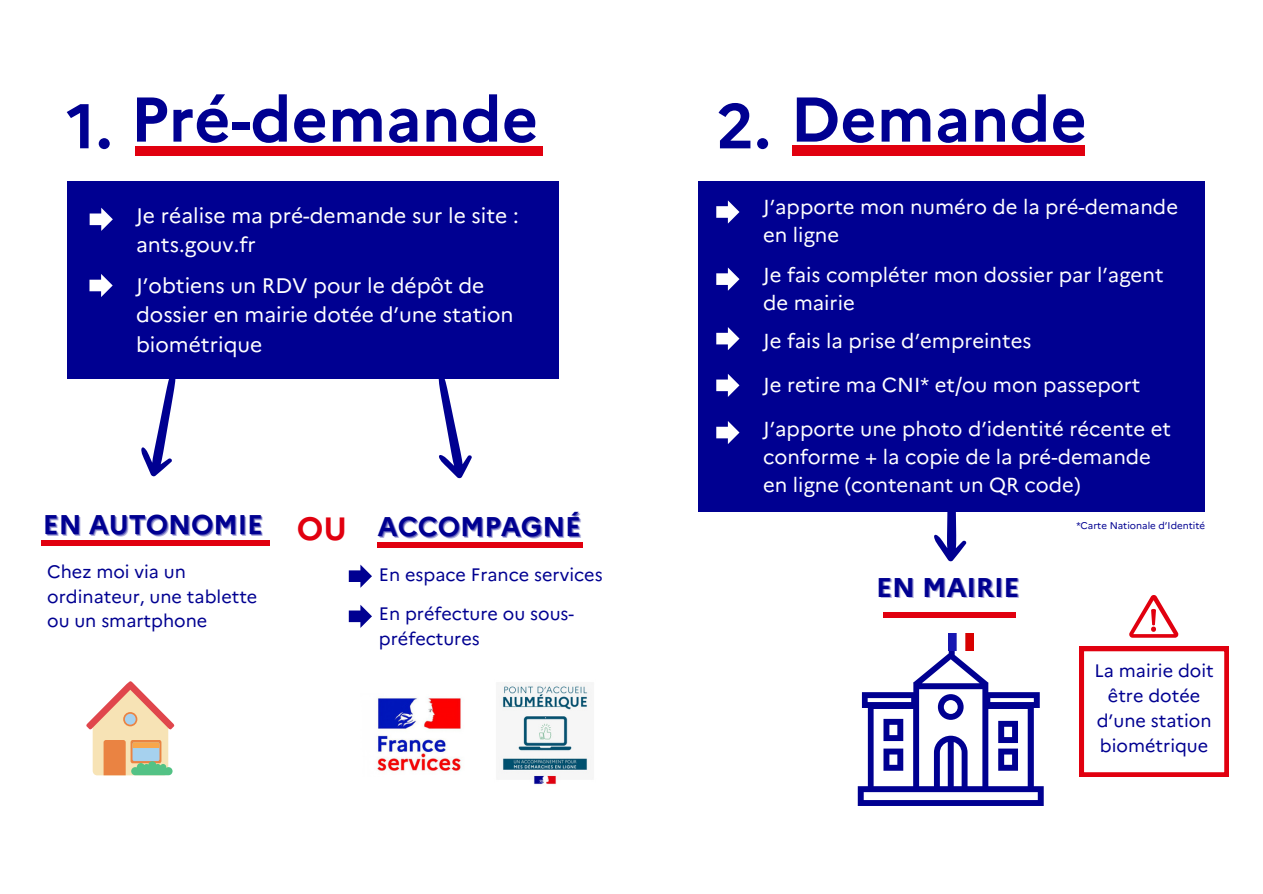
<style>
.page{position:relative;width:1263px;height:894px;background:#fff}
.page>*{position:absolute;margin:0;border:0;box-sizing:border-box;transform-origin:0 0}
.t1{font:700 63px "Marianne";color:#000091}
.t2{font:700 32.1px "Marianne";color:#e1000f}
.t3{font:700 27px "Marianne";color:#000091}
.t4{font:21px/29.2px "Marianne";color:#fff}
.t5{font:20.25px/28.2px "Marianne";color:#fff}
.t6{font:18px/24.8px "Marianne";color:#000091}
.t7{font:9.75px "Marianne";color:#000091}
</style>
<div class="page">
<div style="left:135px;top:146px;width:408px;height:9px;background:#e1000f"></div>
<div style="left:792px;top:145px;width:293px;height:11px;background:#e1000f"></div>
<div style="left:67px;top:181px;width:491px;height:198px;background:#000091"></div>
<div style="left:698px;top:181px;width:507px;height:330px;background:#000091"></div>
<svg style="left:90px;top:208px;width:23px;height:23px"></svg>
<svg style="left:89px;top:274px;width:24px;height:23px"></svg>
<svg style="left:716px;top:200px;width:23px;height:23px"></svg>
<svg style="left:716px;top:267px;width:23px;height:24px"></svg>
<svg style="left:716px;top:327px;width:23px;height:23px"></svg>
<svg style="left:716px;top:374px;width:23px;height:23px"></svg>
<svg style="left:438px;top:379px;width:34px;height:100px"></svg>
<svg style="left:934px;top:511px;width:33px;height:50px"></svg>
<img style="left:377px;top:698px;width:85px;height:73px">
<svg style="left:858px;top:634px;width:185px;height:171px"></svg>
<img style="left:949px;top:633px;width:25px;height:17px">
<svg style="left:349px;top:564px;width:23px;height:23px"></svg>
<svg style="left:349px;top:605px;width:23px;height:22px"></svg>
<div style="left:41px;top:540px;width:229px;height:5px;background:#e1000f"></div>
<div style="left:378px;top:541px;width:205px;height:6px;background:#e1000f"></div>
<div style="left:883px;top:611px;width:132px;height:6px;background:#e1000f"></div>
<img style="left:501px;top:684px;width:88px;height:101px">
<svg style="left:86px;top:681px;width:89px;height:94px"></svg>
<svg style="left:141px;top:379px;width:35px;height:98px"></svg>
<svg style="left:1079px;top:646px;width:150px;height:130px"></svg>
<svg style="left:1129px;top:595px;width:50px;height:42px"></svg>
<svg style="left:716px;top:421px;width:23px;height:23px"></svg>
<p class="t1" style="left:67px;top:87px;width:48px">1.</p>
<p class="t1" style="left:130px;top:81px;width:409px">Pré-demande</p>
<h3 class="t1" style="left:716px;top:87px;width:56px">2.</h3>
<h2 class="t1" style="left:790px;top:81px;width:298px">Demande</h2>
<h3 class="t4" style="left:136px;top:201px;width:384px">Je réalise ma pré-demande sur le site : ants.gouv.fr</h3>
<h5 class="t4" style="left:136px;top:271px;width:379px">J’obtiens un RDV pour le dépôt de dossier en mairie dotée d’une station biométrique</h5>
<h1 class="t3" style="left:378px;top:510px;width:205px">ACCOMPAGNÉ</h1>
<p class="t3" style="left:43px;top:508px;width:221px">EN AUTONOMIE</p>
<h1 class="t6" style="left:47px;top:559px;width:212px">Chez moi via un ordinateur, une tablette ou un smartphone</h1>
<h1 class="t6" style="left:379px;top:561px;width:225px">En espace France services</h1>
<h4 class="t2" style="left:297px;top:508px;width:52px">OU</h4>
<h4 class="t6" style="left:379px;top:600px;width:197px">En préfecture ou sous&shy;préfectures</h4>
<h5 class="t5" style="left:763px;top:192px;width:416px">J’apporte mon numéro de la pré-demande en ligne</h5>
<h5 class="t5" style="left:763px;top:260px;width:402px">Je fais compléter mon dossier par l’agent de mairie</h5>
<p class="t5" style="left:763px;top:326px;width:270px">Je fais la prise d’empreintes</p>
<p class="t5" style="left:763px;top:370px;width:379px">Je retire ma CNI* et/ou mon passeport</p>
<h4 class="t5" style="left:763px;top:414px;width:409px">J’apporte une photo d’identité récente et conforme + la copie de la pré-demande en ligne (contenant un QR code)</h4>
<h4 class="t3" style="left:876px;top:570px;width:144px">EN MAIRIE</h4>
<h4 class="t7" style="left:1076px;top:519px;width:130px">*Carte Nationale d’Identité</h4>
<h4 class="t6" style="left:1094px;top:658px;width:121px;text-align:center">La mairie doit être dotée d’une station biométrique</h4>
</div>
